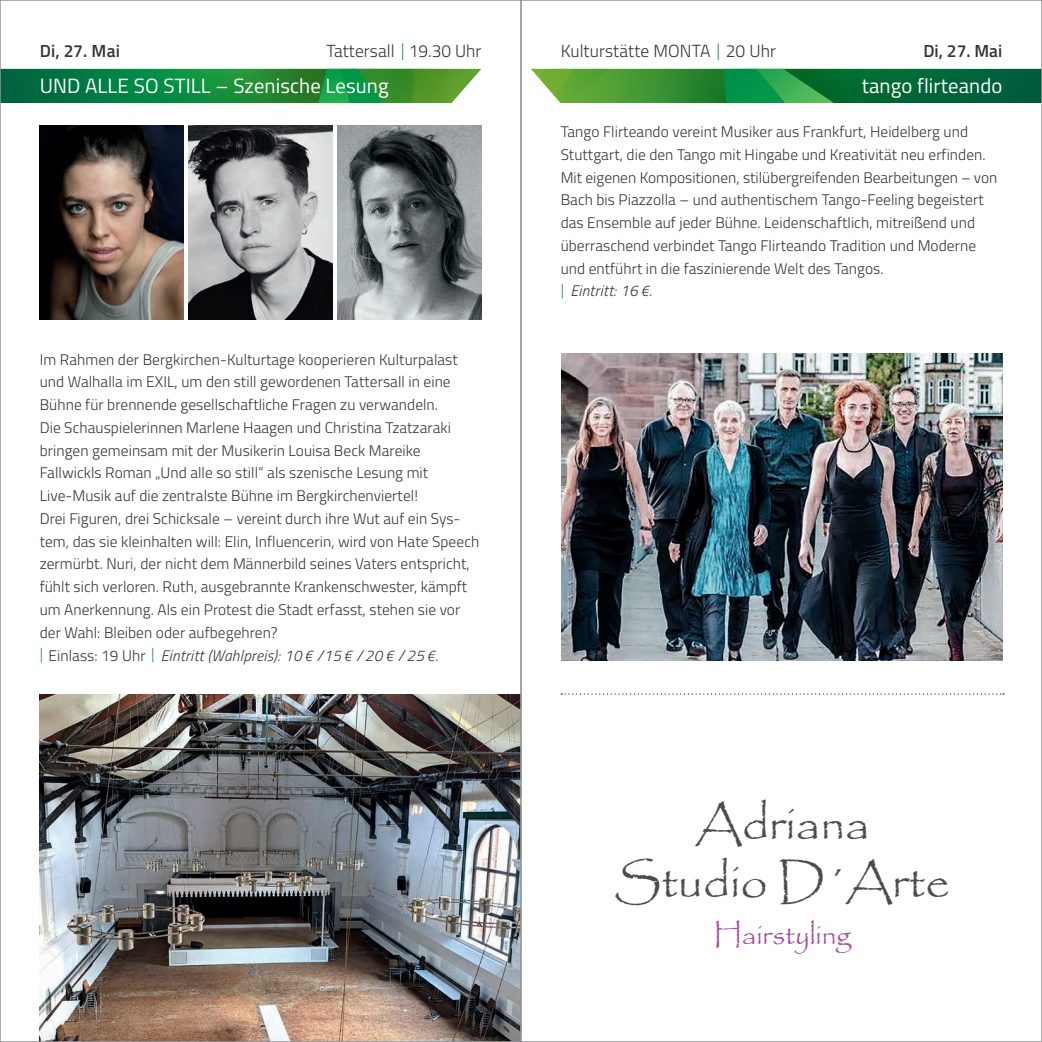
<style>
.page{position:relative;width:1042px;height:1042px;background:#fff}
.page>*{position:absolute;margin:0;border:0;box-sizing:border-box;transform-origin:0 0}
.t1{font:48.3px/57.9px "Papyrus";color:rgb(35 31 32/.8);text-align:center}
.t2{font:28.88px "Papyrus";color:#a1499b}
.t3{font:20.65px "Titillium";letter-spacing:.005em;color:#fff}
.t4{font:300 17.5px "Titillium";letter-spacing:.005em;color:#363536}
.t5{font:600 17.5px "Titillium";color:#363536}
.t6{font:300 15.4px/22.8px "Titillium";letter-spacing:.005em;color:#363536}
.s1{color:#1fa245}
.s2{font-style:italic}
</style>
<div class="page">
<svg style="left:531px;top:69px;width:509px;height:34px;background:#24843e"></svg>
<img style="left:40px;top:694px;width:479px;height:346px">
<svg style="left:2px;top:69px;width:479px;height:34px;background:#208b3f"></svg>
<img style="left:561px;top:353px;width:442px;height:307px">
<svg style="left:561px;top:693px;width:443px;height:1px"></svg>
<img style="left:40px;top:126px;width:144px;height:193px">
<img style="left:189px;top:126px;width:143px;height:193px">
<img style="left:337px;top:126px;width:144px;height:193px">
<p class="t5" style="left:40px;top:38px;width:82px">Di, 27. Mai</p>
<p class="t4" style="left:326px;top:39px;width:156px">Tattersall <span class="s1">|</span> 19.30 Uhr</p>
<h3 class="t3" style="left:40px;top:71px;width:350px">UND ALLE SO STILL – Szenische Lesung</h3>
<p class="t6" style="left:40px;top:347px;width:441px">Im Rahmen der Bergkirchen-Kulturtage kooperieren Kulturpalast und Walhalla im EXIL, um den still gewordenen Tattersall in eine Bühne für brennende gesellschaftliche Fragen zu verwandeln.<br>Die Schauspielerinnen Marlene Haagen und Christina Tzatzaraki bringen gemeinsam mit der Musikerin Louisa Beck Mareike Fallwickls Roman „Und alle so still“ als szenische Lesung mit Live-Musik auf die zentralste Bühne im Bergkirchenviertel!<br>Drei Figuren, drei Schicksale – vereint durch ihre Wut auf ein Sys&shy;tem, das sie kleinhalten will: Elin, Influencerin, wird von Hate Speech zermürbt. Nuri, der nicht dem Männerbild seines Vaters entspricht, fühlt sich verloren. Ruth, ausgebrannte Krankenschwester, kämpft um Anerkennung. Als ein Protest die Stadt erfasst, stehen sie vor der Wahl: Bleiben oder aufbegehren?<br><span class="s1">|</span> Einlass: 19 Uhr <span class="s1">|</span> <span class="s2">Eintritt (Wahlpreis): 10 € /15 € / 20 € / 25 €.</span></p>
<p class="t4" style="left:561px;top:39px;width:217px">Kulturstätte MONTA <span class="s1">|</span> 20 Uhr</p>
<p class="t5" style="left:923px;top:38px;width:80px">Di, 27. Mai</p>
<h3 class="t3" style="left:862px;top:71px;width:142px">tango flirteando</h3>
<p class="t6" style="left:561px;top:120px;width:438px">Tango Flirteando vereint Musiker aus Frankfurt, Heidelberg und Stuttgart, die den Tango mit Hingabe und Kreativität neu erfinden.<br>Mit eigenen Kompositionen, stilübergreifenden Bearbeitungen – von Bach bis Piazzolla – und authentischem Tango-Feeling begeistert das Ensemble auf jeder Bühne. Leidenschaftlich, mitreißend und überraschend verbindet Tango Flirteando Tradition und Moderne und entführt in die faszinierende Welt des Tangos.<br><span class="s1">|</span> <span class="s2">Eintritt: 16 €.</span></p>
<h1 class="t1" style="left:614px;top:793px;width:337px">Adriana<br>Studio D´Arte</h1>
<h2 class="t2" style="left:713px;top:917px;width:140px">Hairstyling</h2>
</div>
